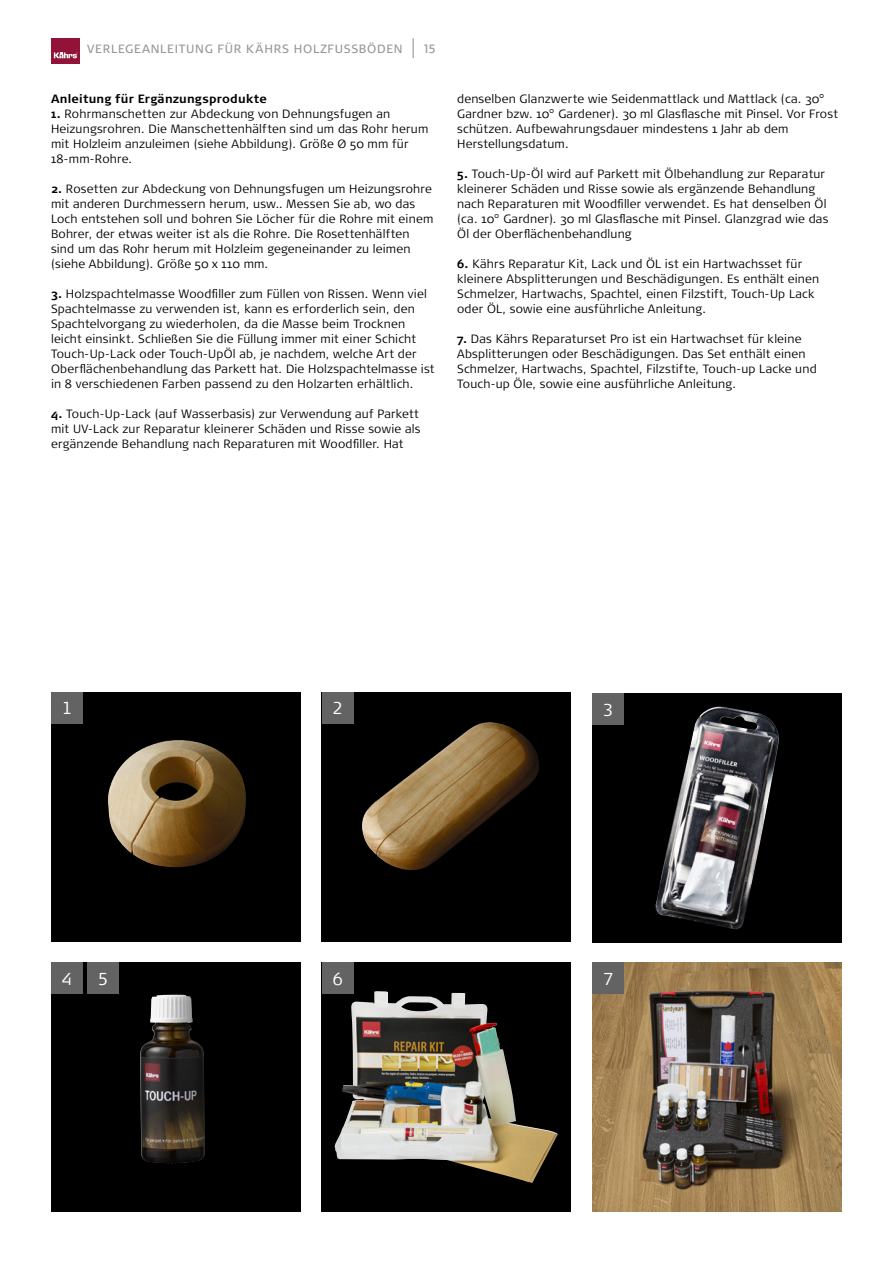
<style>
.page{position:relative;width:893px;height:1263px;background:#fff}
.page>*{position:absolute;margin:0;border:0;box-sizing:border-box;transform-origin:0 0}
.t1{font:300 17.25px "Signa Pro";color:#fff}
.t2{font:300 12px/15px "Signa Pro";letter-spacing:.015em;color:#000}
.t3{font:12px "Signa Pro";letter-spacing:.06em;color:#989898}
.t4{font:700 12px "Signa Pro";letter-spacing:.02em;color:#000}
.s1{font-weight:700}
</style>
<div class="page">
<div style="left:51px;top:38px;width:29px;height:25px;background:#921238"></div>
<svg style="left:54px;top:52px;width:24px;height:6px"></svg>
<svg style="left:413px;top:38px;width:1px;height:20px"></svg>
<div style="left:51px;top:692px;width:249px;height:249px;background:#000"></div>
<img style="left:108px;top:740px;width:138px;height:127px">
<div style="left:322px;top:692px;width:249px;height:249px;background:#000"></div>
<img style="left:362px;top:722px;width:177px;height:148px">
<div style="left:592px;top:693px;width:250px;height:249px;background:#000"></div>
<img style="left:655px;top:706px;width:124px;height:224px">
<div style="left:51px;top:962px;width:249px;height:250px;background:#000"></div>
<img style="left:140px;top:995px;width:65px;height:168px">
<img style="left:592px;top:962px;width:250px;height:250px">
<div style="left:322px;top:962px;width:249px;height:250px;background:#000"></div>
<img style="left:334px;top:991px;width:224px;height:192px">
<div style="left:51px;top:692px;width:32px;height:32px;background:#636363"></div>
<div style="left:322px;top:692px;width:32px;height:32px;background:#636363"></div>
<div style="left:592px;top:693px;width:32px;height:32px;background:#636363"></div>
<div style="left:51px;top:962px;width:32px;height:32px;background:#636363"></div>
<div style="left:87px;top:962px;width:32px;height:32px;background:#636363"></div>
<div style="left:592px;top:962px;width:32px;height:32px;background:#636363"></div>
<div style="left:322px;top:962px;width:32px;height:32px;background:#636363"></div>
<p class="t3" style="left:87px;top:42px;width:317px">VERLEGEANLEITUNG FÜR KÄHRS HOLZFUSSBÖDEN</p>
<p class="t3" style="left:424px;top:42px;width:13px">15</p>
<p class="t4" style="left:51px;top:91px;width:217px">Anleitung für Ergänzungsprodukte</p>
<p class="t2" style="left:51px;top:106px;width:379px"><span class="s1">1.</span> Rohrmanschetten zur Abdeckung von Dehnungsfugen an Heizungsrohren. Die Manschettenhälften sind um das Rohr herum mit Holzleim anzuleimen (siehe Abbildung). Größe Ø 50 mm für 18-mm-Rohre.</p>
<p class="t2" style="left:51px;top:181px;width:384px"><span class="s1">2.</span> Rosetten zur Abdeckung von Dehnungsfugen um Heizungsrohre mit anderen Durchmessern herum, usw.. Messen Sie ab, wo das Loch entstehen soll und bohren Sie Löcher für die Rohre mit einem Bohrer, der etwas weiter ist als die Rohre. Die Rosettenhälften sind um das Rohr herum mit Holzleim gegeneinander zu leimen (siehe Abbildung). Größe 50 x 110 mm.</p>
<p class="t2" style="left:51px;top:286px;width:385px"><span class="s1">3.</span> Holzspachtelmasse Woodfiller zum Füllen von Rissen. Wenn viel Spachtelmasse zu verwenden ist, kann es erforderlich sein, den Spachtelvorgang zu wiederholen, da die Masse beim Trocknen leicht einsinkt. Schließen Sie die Füllung immer mit einer Schicht Touch-Up-Lack oder Touch-UpÖl ab, je nachdem, welche Art der Oberflächenbehandlung das Parkett hat. Die Holzspachtelmasse ist in 8 verschiedenen Farben passend zu den Holzarten erhältlich.</p>
<p class="t2" style="left:51px;top:406px;width:371px"><span class="s1">4.</span> Touch-Up-Lack (auf Wasserbasis) zur Verwendung auf Parkett mit UV-Lack zur Reparatur kleinerer Schäden und Risse sowie als ergänzende Behandlung nach Reparaturen mit Woodfiller. Hat</p>
<p class="t2" style="left:457px;top:91px;width:382px">denselben Glanzwerte wie Seidenmattlack und Mattlack (ca. 30° Gardner bzw. 10° Gardener). 30 ml Glasflasche mit Pinsel. Vor Frost schützen. Aufbewahrungsdauer mindestens 1 Jahr ab dem Herstellungsdatum.</p>
<p class="t2" style="left:457px;top:166px;width:373px"><span class="s1">5.</span> Touch-Up-Öl wird auf Parkett mit Ölbehandlung zur Reparatur kleinerer Schäden und Risse sowie als ergänzende Behandlung nach Reparaturen mit Woodfiller verwendet. Es hat denselben Öl (ca. 10° Gardner). 30 ml Glasflasche mit Pinsel. Glanzgrad wie das Öl der Oberflächenbehandlung</p>
<p class="t2" style="left:457px;top:256px;width:364px"><span class="s1">6.</span> Kährs Reparatur Kit, Lack und ÖL ist ein Hartwachsset für kleinere Absplitterungen und Beschädigungen. Es enthält einen Schmelzer, Hartwachs, Spachtel, einen Filzstift, Touch-Up Lack oder ÖL, sowie eine ausführliche Anleitung.</p>
<p class="t2" style="left:457px;top:331px;width:361px"><span class="s1">7.</span> Das Kährs Reparaturset Pro ist ein Hartwachset für kleine Absplitterungen oder Beschädigungen. Das Set enthält einen Schmelzer, Hartwachs, Spachtel, Filzstifte, Touch-up Lacke und Touch-up Öle, sowie eine ausführliche Anleitung.</p>
<h1 class="t1" style="left:62px;top:698px;width:12px">1</h1>
<h1 class="t1" style="left:332px;top:698px;width:12px">2</h1>
<h1 class="t1" style="left:603px;top:699px;width:12px">3</h1>
<h1 class="t1" style="left:62px;top:969px;width:12px">4</h1>
<h1 class="t1" style="left:98px;top:969px;width:12px">5</h1>
<h1 class="t1" style="left:332px;top:969px;width:12px">6</h1>
<h1 class="t1" style="left:603px;top:969px;width:12px">7</h1>
</div>
